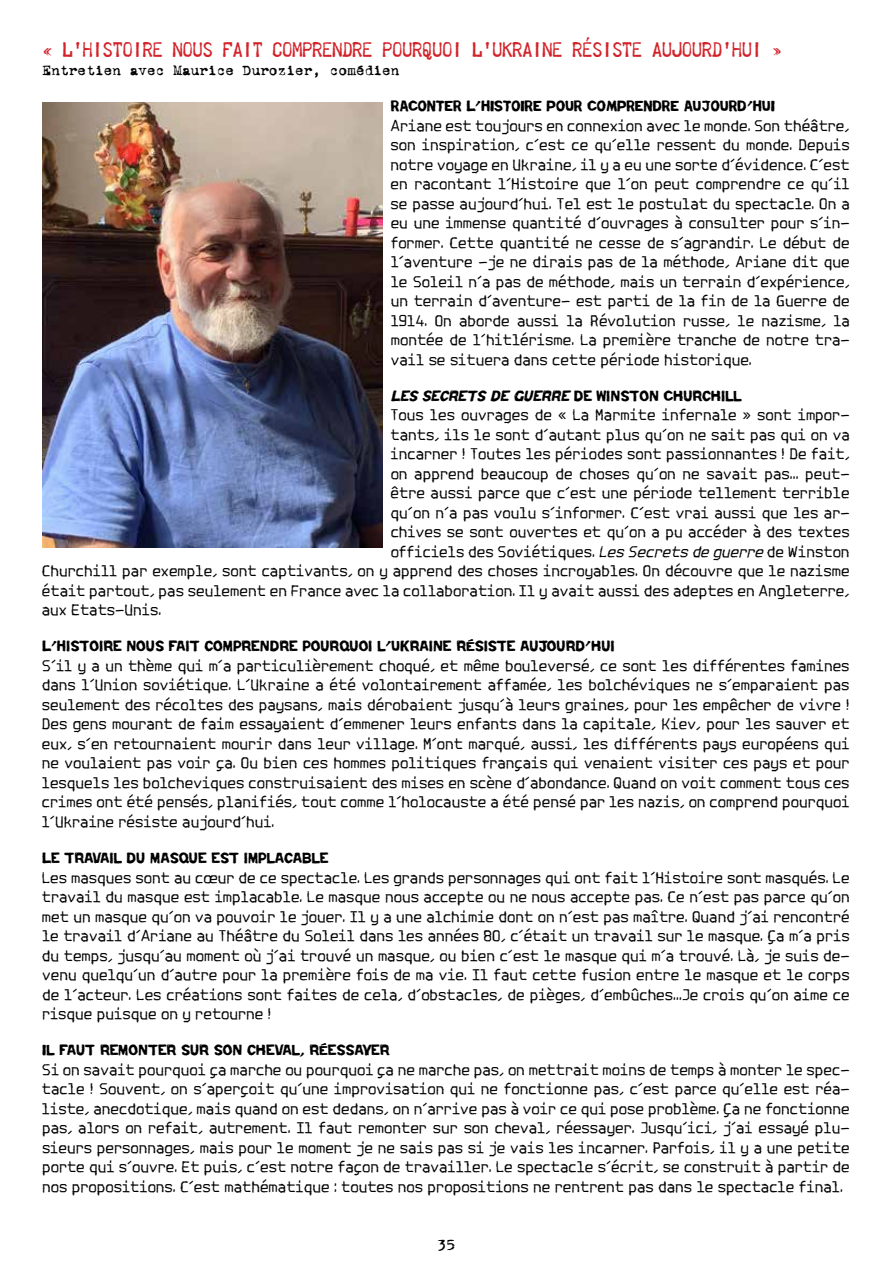
<style>
.page{position:relative;width:893px;height:1263px;background:#fff}
.page>*{position:absolute;margin:0;border:0;box-sizing:border-box;transform-origin:0 0}
.t1{font:18px "Telegraphem";letter-spacing:-.03em;color:#d2232a}
.t2{font:15px/19.5px "Spotlight Typewriter NC";letter-spacing:-.01em;color:#000;text-align:justify}
.t3{font:15px "VT Corona";letter-spacing:-.02em;color:#000}
.t4{font:13.5px "Repent";letter-spacing:-.02em;color:#000}
.t5{font:italic 13.5px "Repent";color:#000}
.s1{font-style:normal}
.s2{font-style:italic}
</style>
<div class="page">
<img style="left:43px;top:102px;width:340px;height:445px">
<p class="t1" style="left:43px;top:37px;width:741px">« L’HISTOIRE NOUS FAIT COMPRENDRE POURQUOI L’UKRAINE RÉSISTE AUJOURD’HUI »</p>
<p class="t3" style="left:43px;top:63px;width:358px">Entretien avec Maurice Durozier, comédien</p>
<p class="t4" style="left:391px;top:99px;width:386px">RACONTER L’HISTOIRE POUR COMPRENDRE AUJOURD’HUI</p>
<p class="t2" style="left:391px;top:115px;width:461px">Ariane est toujours en connexion avec le monde. Son théâtre, son inspiration, c’est ce qu’elle ressent du monde. Depuis notre voyage en Ukraine, il y a eu une sorte d’évidence. C’est en racontant l’Histoire que l’on peut comprendre ce qu’il se passe aujourd’hui. Tel est le postulat du spectacle. On a eu une immense quantité d’ouvrages à consulter pour s’in&shy;former. Cette quantité ne cesse de s’agrandir. Le début de l’aventure -je ne dirais pas de la méthode, Ariane dit que le Soleil n’a pas de méthode, mais un terrain d’expérience, un terrain d’aventure- est parti de la fin de la Guerre de 1914. On aborde aussi la Révolution russe, le nazisme, la montée de l’hitlérisme. La première tranche de notre tra&shy;vail se situera dans cette période historique.</p>
<p class="t5" style="left:391px;top:388px;width:352px">LES SECRETS DE GUERRE <span class="s1">DE WINSTON CHURCHILL</span></p>
<p class="t2" style="left:391px;top:404px;width:461px">Tous les ouvrages de « La Marmite infernale » sont impor-</p>
<p class="t2" style="left:391px;top:424px;width:461px">tants, ils le sont d’autant plus qu’on ne sait pas qui on va</p>
<p class="t2" style="left:391px;top:443px;width:461px">incarner ! Toutes les périodes sont passionnantes ! De fait,</p>
<p class="t2" style="left:391px;top:463px;width:461px">on apprend beaucoup de choses qu’on ne savait pas… peut-</p>
<p class="t2" style="left:391px;top:482px;width:461px">être aussi parce que c’est une période tellement terrible</p>
<p class="t2" style="left:391px;top:502px;width:461px">qu’on n’a pas voulu s’informer. C’est vrai aussi que les ar-</p>
<p class="t2" style="left:391px;top:521px;width:461px">chives se sont ouvertes et qu’on a pu accéder à des textes</p>
<p class="t2" style="left:391px;top:541px;width:461px">officiels des Soviétiques. <span class="s2">LesSecretsdeguerre</span>de Winston</p>
<p class="t2" style="left:43px;top:560px;width:809px">Churchill par exemple, sont captivants, on y apprend des choses incroyables. On découvre que le nazisme</p>
<p class="t2" style="left:43px;top:580px;width:809px">était partout, pas seulement en France avec la collaboration. Il y avait aussi des adeptes en Angleterre,</p>
<p class="t2" style="left:42px;top:599px;width:121px">aux Etats-Unis.</p>
<p class="t4" style="left:43px;top:639px;width:574px">L’HISTOIRE NOUS FAIT COMPRENDRE POURQUOI L’UKRAINE RÉSISTE AUJOURD’HUI</p>
<p class="t2" style="left:42px;top:655px;width:809px">S’il y a un thème qui m’a particulièrement choqué, et même bouleversé, ce sont les différentes famines dans l’Union soviétique. L’Ukraine a été volontairement affamée, les bolchéviques ne s’emparaient pas seulement des récoltes des paysans, mais dérobaient jusqu’à leurs graines, pour les empêcher de vivre !<br>Des gens mourant de faim essayaient d’emmener leurs enfants dans la capitale, Kiev, pour les sauver et eux, s’en retournaient mourir dans leur village. M’ont marqué, aussi, les différents pays européens qui ne voulaient pas voir ça. Ou bien ces hommes politiques français qui venaient visiter ces pays et pour lesquels les bolcheviques construisaient des mises en scène d’abondance. Quand on voit comment tous ces crimes ont été pensés, planifiés, tout comme l’holocauste a été pensé par les nazis, on comprend pourquoi l’Ukraine résiste aujourd’hui.</p>
<p class="t4" style="left:43px;top:850px;width:288px">LE TRAVAIL DU MASQUE EST IMPLACABLE</p>
<p class="t2" style="left:43px;top:866px;width:810px">Les masques sont au cœur de ce spectacle. Les grands personnages qui ont fait l’Histoire sont masqués. Le travail du masque est implacable. Le masque nous accepte ou ne nous accepte pas. Ce n’est pas parce qu’on met un masque qu’on va pouvoir le jouer. Il y a une alchimie dont on n’est pas maître. Quand j’ai rencontré le travail d’Ariane au Théâtre du Soleil dans les années 80, c’était un travail sur le masque. Ça m’a pris du temps, jusqu’au moment où j’ai trouvé un masque, ou bien c’est le masque qui m’a trouvé. Là, je suis de&shy;venu quelqu’un d’autre pour la première fois de ma vie. Il faut cette fusion entre le masque et le corps de l’acteur. Les créations sont faites de cela, d’obstacles, de pièges, d’embûches…Je crois qu’on aime ce risque puisque on y retourne !</p>
<p class="t4" style="left:43px;top:1042px;width:349px">IL FAUT REMONTER SUR SON CHEVAL, RÉESSAYER</p>
<p class="t2" style="left:43px;top:1058px;width:810px">Si on savait pourquoi ça marche ou pourquoi ça ne marche pas, on mettrait moins de temps à monter le spec&shy;tacle ! Souvent, on s’aperçoit qu’une improvisation qui ne fonctionne pas, c’est parce qu’elle est réa&shy;liste, anecdotique, mais quand on est dedans, on n’arrive pas à voir ce qui pose problème. Ça ne fonctionne pas, alors on refait, autrement. Il faut remonter sur son cheval, réessayer. Jusqu’ici, j’ai essayé plu&shy;sieurs personnages, mais pour le moment je ne sais pas si je vais les incarner. Parfois, il y a une petite porte qui s’ouvre. Et puis, c’est notre façon de travailler. Le spectacle s’écrit, se construit à partir de nos propositions. C’est mathématique : toutes nos propositions ne rentrent pas dans le spectacle final.</p>
<p class="t3" style="left:438px;top:1236px;width:19px">35</p>
</div>
